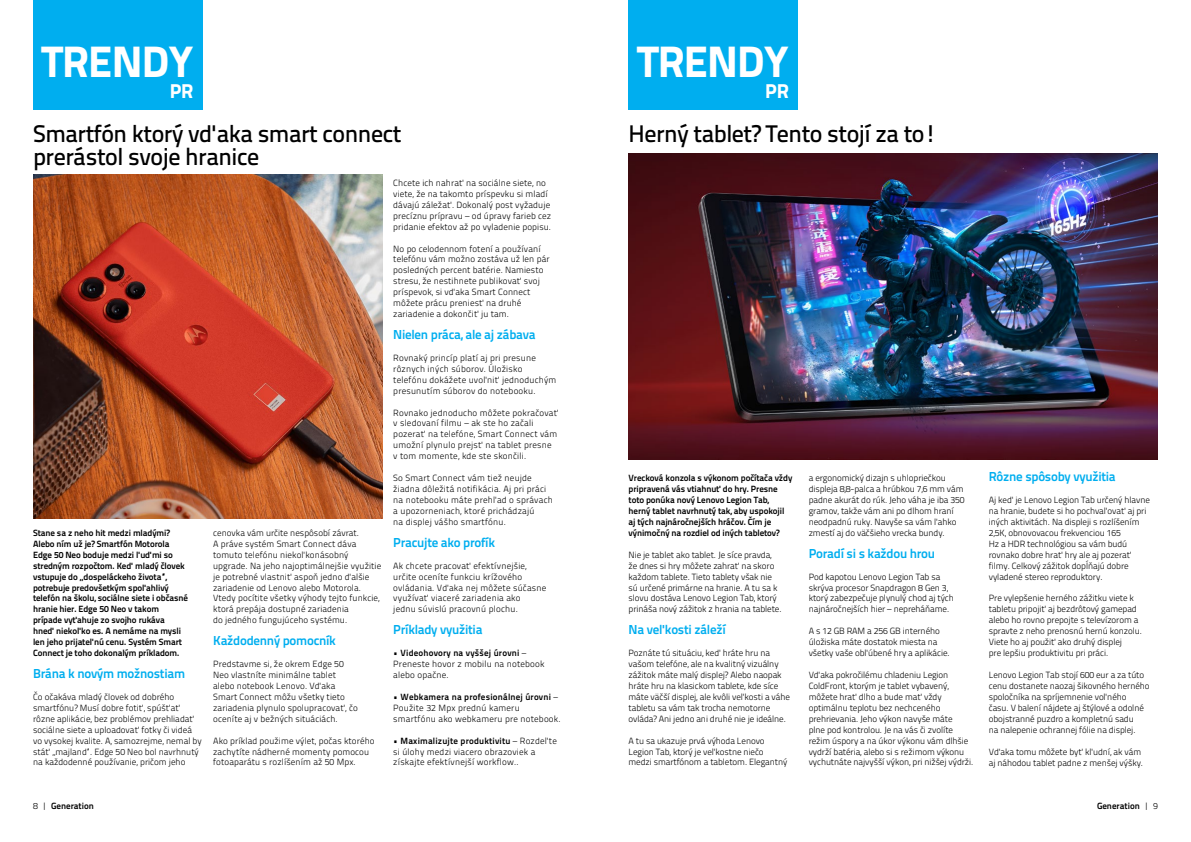
<style>
.page{position:relative;width:1191px;height:842px;background:#fff}
.page>*{position:absolute;margin:0;border:0;box-sizing:border-box;transform-origin:0 0}
.t1{font:800 44px "Titillium Text 22 L";letter-spacing:-.02em;color:#fff}
.t2{font:500 24px/22.8px "Titillium Text 22 L";letter-spacing:-.02em;color:#000}
.t3{font:800 20px "Titillium Text 22 L";color:#fff}
.t4{font:700 13px "Titillium Text 22 L";letter-spacing:-.02em;color:#00aeef}
.t5{font:300 9px/10.9px "Titillium Text 22 L";color:#000}
.t6{font:300 9px/10.9px "Titillium Text 22 L";letter-spacing:.02em;color:#000}
.t7{font:700 9px/10.9px "Titillium Text 22 L";letter-spacing:-.01em;color:#000}
.s1{font-weight:700}
.s2{font-weight:300}
</style>
<div class="page">
<div style="left:33px;top:0;width:169px;height:109px;background:#00aeef"></div>
<img style="left:33px;top:175px;width:349px;height:343px">
<div style="left:628px;top:0;width:169px;height:109px;background:#00aeef"></div>
<img style="left:628px;top:153px;width:529px;height:306px">
<h1 class="t1" style="left:42px;top:27px;width:153px">TRENDY</h1>
<h3 class="t3" style="left:170px;top:76px;width:25px">PR</h3>
<h2 class="t2" style="left:33px;top:121px;width:370px">Smartfón ktorý vďaka smart connect prerástol svoje hranice</h2>
<p class="t7" style="left:33px;top:527px;width:156px">Stane sa z neho hit medzi mladými?<br>Alebo ním už je? Smartfón Motorola Edge 50 Neo boduje medzi ľuďmi so stredným rozpočtom. Keď mladý človek vstupuje do „dospeláckeho života“, potrebuje predovšetkým spoľahlivý telefón na školu, sociálne siete i občasné hranie hier. Edge 50 Neo v takom prípade vyťahuje zo svojho rukáva hneď niekoľko es. A nemáme na mysli len jeho prijateľnú cenu. Systém Smart Connect je toho dokonalým príkladom.</p>
<h3 class="t4" style="left:33px;top:663px;width:153px">Brána k novým možnostiam</h3>
<p class="t5" style="left:33px;top:691px;width:170px">Čo očakáva mladý človek od dobrého smartfónu? Musí dobre fotiť, spúšťať rôzne aplikácie, bez problémov prehliadať sociálne siete a uploadovať fotky či videá vo vysokej kvalite. A, samozrejme, nemal by stáť „majland“. Edge 50 Neo bol navrhnutý na každodenné používanie, pričom jeho</p>
<p class="t5" style="left:213px;top:527px;width:170px">cenovka vám určite nespôsobí závrat.<br>A práve systém Smart Connect dáva tomuto telefónu niekoľkonásobný upgrade. Na jeho najoptimálnejšie využitie je potrebné vlastniť aspoň jedno ďalšie zariadenie od Lenovo alebo Motorola.<br>Vtedy pocítite všetky výhody tejto funkcie, ktorá prepája dostupné zariadenia<br>do jedného fungujúceho systému.</p>
<h3 class="t4" style="left:213px;top:631px;width:124px">Každodenný pomocník</h3>
<p class="t5" style="left:213px;top:658px;width:146px">Predstavme si, že okrem Edge 50<br>Neo vlastníte minimálne tablet alebo notebook Lenovo. Vďaka<br>Smart Connect môžu všetky tieto zariadenia plynulo spolupracovať, čo oceníte aj v bežných situáciách.</p>
<p class="t5" style="left:213px;top:734px;width:163px">Ako príklad použime výlet, počas ktorého zachytíte nádherné momenty pomocou fotoaparátu s rozlíšením až 50 Mpx.</p>
<p class="t5" style="left:393px;top:177px;width:159px">Chcete ich nahrať na sociálne siete, no viete, že na takomto príspevku si mladí dávajú záležať. Dokonalý post vyžaduje precíznu prípravu – od úpravy farieb cez pridanie efektov až po vyladenie popisu.</p>
<p class="t5" style="left:393px;top:242px;width:158px">No po celodennom fotení a používaní telefónu vám možno zostáva už len pár posledných percent batérie. Namiesto stresu, že nestihnete publikovať svoj príspevok, si vďaka Smart Connect môžete prácu preniesť na druhé zariadenie a dokončiť ju tam.</p>
<h3 class="t4" style="left:393px;top:324px;width:144px">Nielen práca, ale aj zábava</h3>
<p class="t6" style="left:393px;top:352px;width:165px">Rovnaký princíp platí aj pri presune rôznych iných súborov. Úložisko telefónu dokážete uvoľniť jednoduchým presunutím súborov do notebooku.</p>
<p class="t6" style="left:393px;top:406px;width:167px">Rovnako jednoducho môžete pokračovať v sledovaní filmu – ak ste ho začali pozerať na telefóne, Smart Connect vám umožní plynulo prejsť na tablet presne<br>v tom momente, kde ste skončili.</p>
<p class="t6" style="left:393px;top:472px;width:161px">So Smart Connect vám tiež neujde žiadna dôležitá notifikácia. Aj pri práci na notebooku máte prehľad o správach a upozorneniach, ktoré prichádzajú<br>na displej vášho smartfónu.</p>
<h3 class="t4" style="left:393px;top:532px;width:103px">Pracujte ako profík</h3>
<p class="t6" style="left:393px;top:560px;width:154px">Ak chcete pracovať efektívnejšie, určite oceníte funkciu krížového ovládania. Vďaka nej môžete súčasne využívať viaceré zariadenia ako<br>jednu súvislú pracovnú plochu.</p>
<h3 class="t4" style="left:393px;top:620px;width:91px">Príklady využitia</h3>
<p class="t6" style="left:393px;top:647px;width:153px">• <span class="s1">Videohovory na vyššej úrovni</span> –<br>Preneste hovor z mobilu na notebook alebo opačne.</p>
<p class="t6" style="left:393px;top:691px;width:169px">• <span class="s1">Webkamera na profesionálnej úrovni</span> –<br>Použite 32 Mpx prednú kameru smartfónu ako webkameru pre notebook.</p>
<p class="t6" style="left:393px;top:734px;width:165px">• <span class="s1">Maximalizujte produktivitu</span> – Rozdeľte si úlohy medzi viacero obrazoviek a získajte efektívnejší workflow..</p>
<h1 class="t1" style="left:637px;top:27px;width:153px">TRENDY</h1>
<h3 class="t3" style="left:765px;top:76px;width:25px">PR</h3>
<h2 class="t2" style="left:628px;top:121px;width:310px">Herný tablet? Tento stojí za to!</h2>
<p class="t7" style="left:628px;top:472px;width:165px">Vrecková konzola s výkonom počítača vždy pripravená vás vtiahnuť do hry. Presne toto ponúka nový Lenovo Legion Tab, herný tablet navrhnutý tak, aby uspokojil aj tých najnáročnejších hráčov. Čím je výnimočný na rozdiel od iných tabletov?</p>
<p class="t5" style="left:628px;top:549px;width:155px">Nie je tablet ako tablet. Je síce pravda, že dnes si hry môžete zahrať na skoro každom tablete. Tieto tablety však nie sú určené primárne na hranie. A tu sa k slovu dostáva Lenovo Legion Tab, ktorý prináša nový zážitok z hrania na tablete.</p>
<h3 class="t4" style="left:628px;top:620px;width:99px">Na veľkosti záleží</h3>
<p class="t5" style="left:628px;top:647px;width:163px">Poznáte tú situáciu, keď hráte hru na vašom telefóne, ale na kvalitný vizuálny zážitok máte malý displej? Alebo naopak hráte hru na klasickom tablete, kde síce máte väčší displej, ale kvôli veľkosti a váhe tabletu sa vám tak trocha nemotorne ovláda? Ani jedno ani druhé nie je ideálne.</p>
<p class="t5" style="left:628px;top:734px;width:160px">A tu sa ukazuje prvá výhoda Lenovo<br>Legion Tab, ktorý je veľkostne niečo medzi smartfónom a tabletom. Elegantný</p>
<p class="t5" style="left:808px;top:472px;width:157px">a ergonomický dizajn s uhlopriečkou displeja 8,8-palca a hrúbkou 7,6 mm vám padne akurát do rúk. Jeho váha je iba 350 gramov, takže vám ani po dlhom hraní neodpadnú ruky. Navyše sa vám ľahko zmestí aj do väčšieho vrecka bundy.</p>
<h3 class="t4" style="left:808px;top:543px;width:128px">Poradí si s každou hrou</h3>
<p class="t5" style="left:808px;top:570px;width:147px">Pod kapotou Lenovo Legion Tab sa skrýva procesor Snapdragon 8 Gen 3, ktorý zabezpečuje plynulý chod aj tých najnáročnejších hier – nepreháňame.</p>
<p class="t5" style="left:808px;top:625px;width:142px">A s 12 GB RAM a 256 GB interného úložiska máte dostatok miesta na všetky vaše obľúbené hry a aplikácie.</p>
<p class="t5" style="left:808px;top:669px;width:166px">Vďaka pokročilému chladeniu Legion ColdFront, ktorým je tablet vybavený, môžete hrať dlho a bude mať vždy optimálnu teplotu bez nechceného prehrievania. Jeho výkon navyše máte<br>plne pod kontrolou. Je na vás či zvolíte režim úspory a na úkor výkonu vám dlhšie vydrží batéria, alebo si s režimom výkonu vychutnáte najvyšší výkon, pri nižšej výdrži.</p>
<h3 class="t4" style="left:988px;top:467px;width:128px">Rôzne spôsoby využitia</h3>
<p class="t5" style="left:988px;top:494px;width:163px">Aj keď je Lenovo Legion Tab určený hlavne na hranie, budete si ho pochvaľovať aj pri iných aktivitách. Na displeji s rozlíšením 2,5K, obnovovacou frekvenciou 165<br>Hz a HDR technológiou sa vám budú rovnako dobre hrať hry ale aj pozerať filmy. Celkový zážitok dopĺňajú dobre vyladené stereo reproduktory.</p>
<p class="t5" style="left:988px;top:592px;width:155px">Pre vylepšenie herného zážitku viete k tabletu pripojiť aj bezdrôtový gamepad alebo ho rovno prepojte s televízorom a spravte z neho prenosnú hernú konzolu.<br>Viete ho aj použiť ako druhý displej<br>pre lepšiu produktivitu pri práci.</p>
<p class="t5" style="left:988px;top:669px;width:162px">Lenovo Legion Tab stojí 600 eur a za túto cenu dostanete naozaj šikovného herného spoločníka na spríjemnenie voľného<br>času. V balení nájdete aj štýlové a odolné obojstranné puzdro a kompletnú sadu<br>na nalepenie ochrannej fólie na displej.</p>
<p class="t5" style="left:988px;top:745px;width:156px">Vďaka tomu môžete byť kľudní, ak vám aj náhodou tablet padne z menšej výšky.</p>
<p class="t7" style="left:33px;top:800px;width:62px"><span class="s2">8 |</span> Generation</p>
<p class="t7" style="left:1097px;top:800px;width:62px">Generation <span class="s2">| 9</span></p>
</div>
